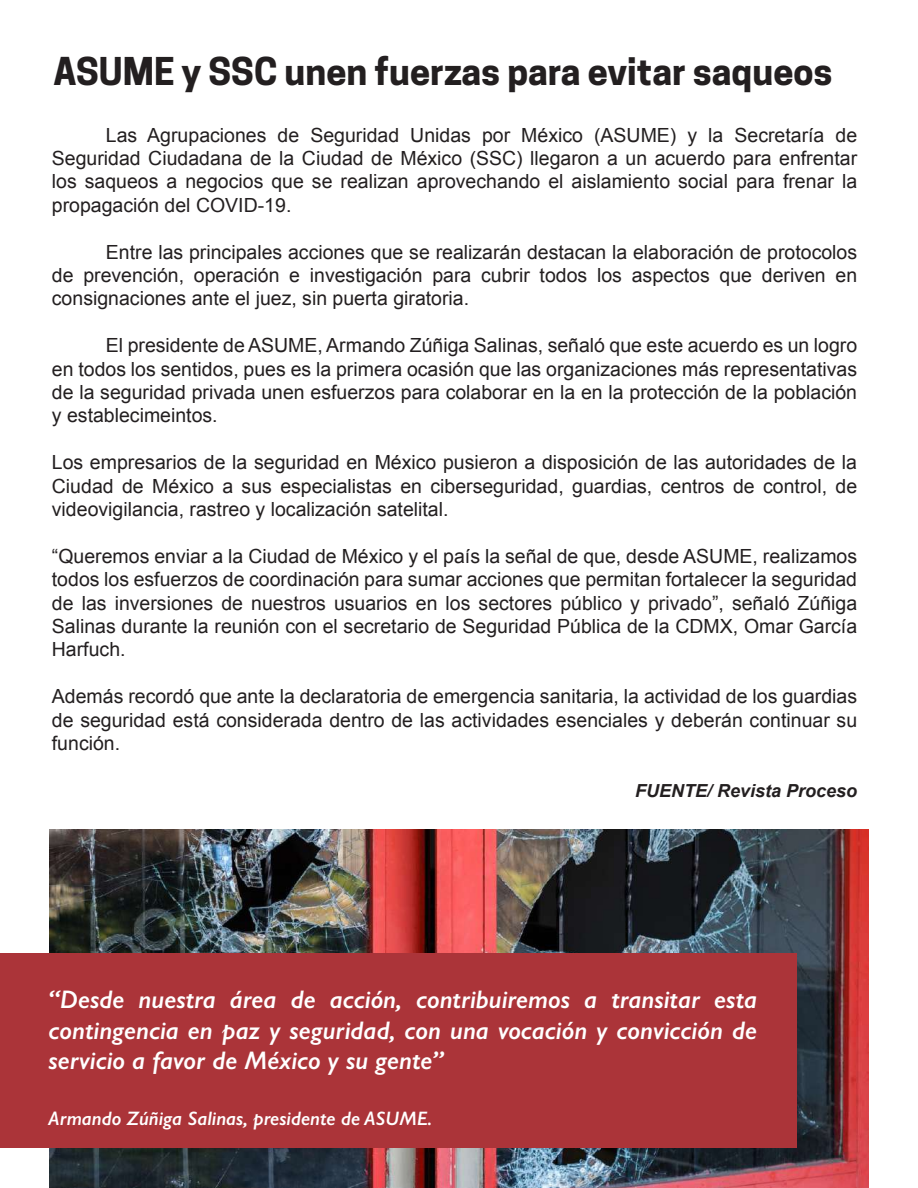
<style>
.page{position:relative;width:918px;height:1188px;background:#fff}
.page>*{position:absolute;margin:0;border:0;box-sizing:border-box;transform-origin:0 0}
.t1{font:700 36px "Cooper Hewitt";color:#231f20}
.t2{font:italic 600 25.5px/30.6px "Gill Sans";color:#fff;text-align:justify}
.t3{font:19.5px/23.4px "Arial";color:#231f20;text-align:justify}
.t4{font:italic 600 19.5px "Gill Sans";color:#fff}
.t5{font:italic 700 18px "Arial";color:#231f20}
</style>
<div class="page">
<img style="left:50px;top:829px;width:818px;height:359px">
<div style="left:0;top:953px;width:796px;height:195px;background:#ab3439"></div>
<h1 class="t1" style="left:54px;top:50px;width:780px">ASUME y SSC unen fuerzas para evitar saqueos</h1>
<p class="t3" style="left:52px;top:123px;width:807px;text-indent:54px">Las Agrupaciones de Seguridad Unidas por México (ASUME) y la Secretaría de Seguridad Ciudadana de la Ciudad de México (SSC) llegaron a un acuerdo para enfrentar los saqueos a negocios que se realizan aprovechando el aislamiento social para frenar la propagación del COVID-19.</p>
<p class="t3" style="left:52px;top:240px;width:807px;text-indent:54px">Entre las principales acciones que se realizarán destacan la elaboración de protocolos de prevención, operación e investigación para cubrir todos los aspectos que deriven en consignaciones ante el juez, sin puerta giratoria.</p>
<p class="t3" style="left:52px;top:334px;width:807px;text-indent:54px">El presidente de ASUME, Armando Zúñiga Salinas, señaló que este acuerdo es un logro en todos los sentidos, pues es la primera ocasión que las organizaciones más representativas de la seguridad privada unen esfuerzos para colaborar en la en la protección de la población y establecimeintos.</p>
<p class="t3" style="left:52px;top:451px;width:807px">Los empresarios de la seguridad en México pusieron a disposición de las autoridades de la Ciudad de México a sus especialistas en ciberseguridad, guardias, centros de control, de videovigilancia, rastreo y localización satelital.</p>
<p class="t3" style="left:52px;top:544px;width:807px">“Queremos enviar a la Ciudad de México y el país la señal de que, desde ASUME, realizamos todos los esfuerzos de coordinación para sumar acciones que permitan fortalecer la seguridad de las inversiones de nuestros usuarios en los sectores público y privado”, señaló Zúñiga Salinas durante la reunión con el secretario de Seguridad Pública de la CDMX, Omar García Harfuch.</p>
<p class="t3" style="left:52px;top:685px;width:807px">Además recordó que ante la declaratoria de emergencia sanitaria, la actividad de los guardias de seguridad está considerada dentro de las actividades esenciales y deberán continuar su función.</p>
<p class="t5" style="left:635px;top:779px;width:224px">FUENTE/ Revista Proceso</p>
<h2 class="t2" style="left:49px;top:984px;width:710px">“Desde nuestra área de acción, contribuiremos a transitar esta contingencia en paz y seguridad, con una vocación y convicción de servicio a favor de México y su gente”</h2>
<p class="t4" style="left:49px;top:1107px;width:385px">Armando Zúñiga Salinas, presidente de ASUME.</p>
</div>
